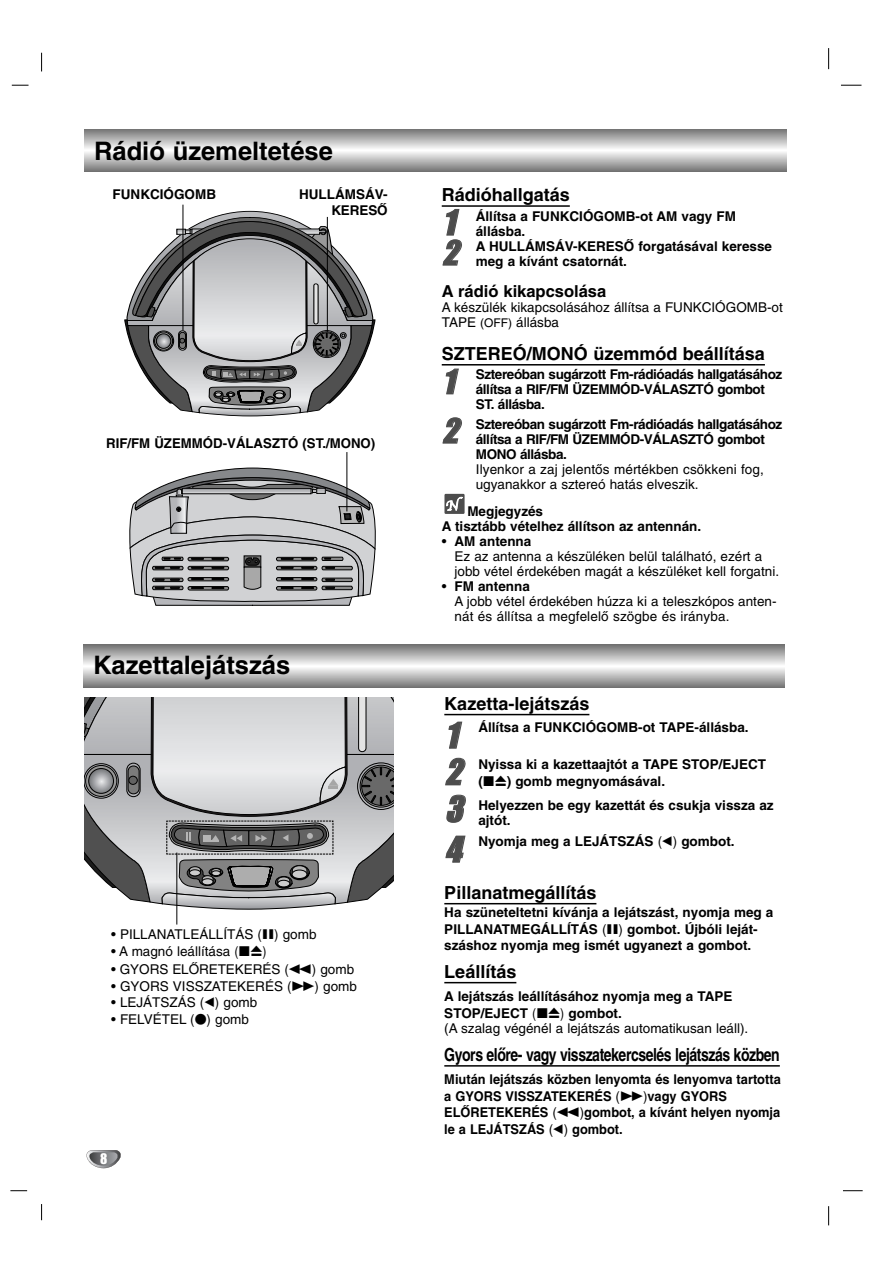
<style>
.page{position:relative;width:893px;height:1263px;background:#fff}
.page>*{position:absolute;margin:0;border:0;box-sizing:border-box;transform-origin:0 0}
.t1{font:italic 32.85px "Impact";color:#4d4d4d}
.t2{font:italic 32.4px "Impact";color:#4d4d4d}
.t3{font:italic 31.35px "Impact";color:#4d4d4d}
.t4{font:700 25.5px "Helvetica CE";color:#000}
.t5{font:700 18px "Helvetica CE";color:#000}
.t6{font:700 18px "Helvetica CE";letter-spacing:-.03em;color:#000;scale:.78 1}
.t7{font:700 16.5px "Helvetica CE";color:#000}
.t8{font:700 13.5px/15px "Helvetica CE";color:#000}
.t9{font:13.5px/15px "Helvetica CE";color:#000}
.t10{font:700 13.5px/15px "Helvetica CE";letter-spacing:-.03em;color:#000}
.t11{font:700 13.5px/16.6px "Helvetica CE";color:#000;scale:.95 1}
.t12{font:13.5px "Impact";color:#fff}
.s1{font-family:"Helvetica"}
.s2{font-family:"Sony PS Common"}
.s3{font-size:12px}
.s4{font-weight:700}
.s5{font-family:"Sony PS Common";font-weight:400}
.s6{font-family:"Helvetica";font-weight:400}
</style>
<div class="page">
<svg style="left:41px;top:53px;width:1px;height:18px"></svg>
<svg style="left:12px;top:85px;width:17px;height:1px"></svg>
<svg style="left:828px;top:48px;width:1px;height:21px"></svg>
<svg style="left:841px;top:85px;width:20px;height:1px"></svg>
<svg style="left:843px;top:1190px;width:19px;height:1px"></svg>
<svg style="left:828px;top:1206px;width:1px;height:19px"></svg>
<svg style="left:41px;top:1204px;width:1px;height:16px"></svg>
<svg style="left:10px;top:1190px;width:17px;height:1px"></svg>
<div style="left:84px;top:129px;width:702px;height:43px;background:#707070"></div>
<div style="left:84px;top:130px;width:702px;height:41px;background:#777"></div>
<div style="left:84px;top:131px;width:702px;height:39px;background:#7e7e7e"></div>
<div style="left:84px;top:132px;width:702px;height:37px;background:#858585"></div>
<div style="left:84px;top:133px;width:702px;height:35px;background:#8c8c8c"></div>
<div style="left:84px;top:134px;width:702px;height:33px;background:#929292"></div>
<div style="left:84px;top:135px;width:702px;height:31px;background:#999"></div>
<div style="left:84px;top:136px;width:702px;height:29px;background:#a0a0a0"></div>
<div style="left:84px;top:137px;width:702px;height:27px;background:#a7a7a7"></div>
<div style="left:84px;top:138px;width:702px;height:25px;background:#aeaeae"></div>
<div style="left:84px;top:139px;width:702px;height:23px;background:#b4b4b4"></div>
<div style="left:84px;top:140px;width:702px;height:21px;background:#bababa"></div>
<div style="left:84px;top:141px;width:702px;height:19px;background:#c1c1c1"></div>
<div style="left:84px;top:142px;width:702px;height:17px;background:#c8c8c8"></div>
<div style="left:84px;top:143px;width:702px;height:15px;background:#cfcfcf"></div>
<div style="left:84px;top:144px;width:702px;height:13px;background:#d5d5d5"></div>
<div style="left:84px;top:145px;width:702px;height:11px;background:#dcdcdc"></div>
<div style="left:84px;top:146px;width:702px;height:9px;background:#e3e3e3"></div>
<div style="left:84px;top:147px;width:702px;height:7px;background:#eaeaea"></div>
<div style="left:84px;top:148px;width:702px;height:5px;background:#f1f1f1"></div>
<hr style="left:84px;top:149px;width:702px;height:3px;background:#f8f8f8">
<hr style="left:84px;top:150px;width:702px;height:1px;background:#fff">
<svg style="left:86px;top:1150px;width:35px;height:18px"></svg>
<hr style="left:442px;top:205px;width:128px;height:2px;background:#000">
<hr style="left:442px;top:364px;width:323px;height:2px;background:#000">
<svg style="left:464px;top:494px;width:1px;height:20px"></svg>
<div style="left:444px;top:494px;width:20px;height:20px;background:#4d4d4d"></div>
<svg style="left:446px;top:497px;width:16px;height:14px"></svg>
<div style="left:83px;top:645px;width:702px;height:42px;background:#757575"></div>
<div style="left:83px;top:646px;width:702px;height:40px;background:#7c7c7c"></div>
<div style="left:83px;top:647px;width:702px;height:38px;background:#828282"></div>
<div style="left:83px;top:648px;width:702px;height:36px;background:#898989"></div>
<div style="left:83px;top:649px;width:702px;height:34px;background:#909090"></div>
<div style="left:83px;top:650px;width:702px;height:32px;background:#979797"></div>
<div style="left:83px;top:651px;width:702px;height:30px;background:#9e9e9e"></div>
<div style="left:83px;top:652px;width:702px;height:28px;background:#a4a4a4"></div>
<div style="left:83px;top:653px;width:702px;height:26px;background:#ababab"></div>
<div style="left:83px;top:654px;width:702px;height:24px;background:#b1b1b1"></div>
<div style="left:83px;top:655px;width:702px;height:22px;background:#b8b8b8"></div>
<div style="left:83px;top:656px;width:702px;height:20px;background:#c0c0c0"></div>
<div style="left:83px;top:657px;width:702px;height:18px;background:#c6c6c6"></div>
<div style="left:83px;top:658px;width:702px;height:16px;background:#ccc"></div>
<div style="left:83px;top:659px;width:702px;height:14px;background:#d3d3d3"></div>
<div style="left:83px;top:660px;width:702px;height:12px;background:#dadada"></div>
<div style="left:83px;top:661px;width:702px;height:10px;background:#e1e1e1"></div>
<div style="left:83px;top:662px;width:702px;height:8px;background:#e8e8e8"></div>
<div style="left:83px;top:663px;width:702px;height:6px;background:#eee"></div>
<hr style="left:83px;top:664px;width:702px;height:4px;background:#f5f5f5">
<hr style="left:83px;top:665px;width:702px;height:2px;background:#fcfcfc">
<hr style="left:444px;top:714px;width:145px;height:1px;background:#000">
<hr style="left:444px;top:903px;width:152px;height:1px;background:#000">
<hr style="left:444px;top:982px;width:72px;height:1px;background:#000">
<hr style="left:444px;top:1065px;width:335px;height:2px;background:#000">
<svg style="left:124px;top:211px;width:251px;height:205px"></svg>
<hr style="left:182px;top:205px;width:1px;height:125px;background:#000">
<hr style="left:327px;top:217px;width:1px;height:115px;background:#000">
<svg style="left:129px;top:468px;width:247px;height:137px;background:#acadaf"></svg>
<hr style="left:346px;top:452px;width:1px;height:59px;background:#000">
<svg style="left:85px;top:698px;width:308px;height:212px;background:#aeaeb0"></svg>
<hr style="left:176px;top:853px;width:1px;height:72px;background:#000">
<h3 class="t4" style="left:94px;top:141px;width:240px">Rádió üzemeltetése</h3>
<p class="t8" style="left:113px;top:187px;width:105px">FUNKCIÓGOMB</p>
<p class="t8" style="left:299px;top:187px;width:90px;line-height:16.2px;text-align:right">HULLÁMSÁV-<br>KERESŐ</p>
<p class="t8" style="left:106px;top:437px;width:270px">RIF/FM ÜZEMMÓD-VÁLASZTÓ (ST./MONO)</p>
<h3 class="t4" style="left:93px;top:656px;width:198px">Kazettalejátszás</h3>
<p class="t9" style="left:111px;top:928px;width:207px">• PILLANATLEÁLLÍTÁS <span class="s1">(</span><span class="s2">X</span><span class="s1">)</span> gomb</p>
<p class="t9" style="left:111px;top:944px;width:157px">• A magnó leállítása <span class="s1">(</span><span class="s2">XZ</span><span class="s1">)</span></p>
<p class="t9" style="left:111px;top:963px;width:244px">• GYORS ELŐRETEKERÉS <span class="s1">(</span><span class="s2">M</span><span class="s1">)</span> gomb</p>
<p class="t9" style="left:111px;top:979px;width:247px">• GYORS VISSZATEKERÉS <span class="s1">(</span><span class="s2">M</span><span class="s1">)</span> gomb</p>
<p class="t9" style="left:111px;top:996px;width:148px">• LEJÁTSZÁS <span class="s1">(</span><span class="s2">B</span><span class="s1">)</span> gomb</p>
<p class="t9" style="left:111px;top:1012px;width:139px">• FELVÉTEL <span class="s1">(</span><span class="s2">Z</span><span class="s1">)</span> gomb</p>
<p class="t12" style="left:100px;top:1154px;width:9px">8</p>
<h3 class="t5" style="left:442px;top:188px;width:130px">Rádióhallgatás</h3>
<h2 class="t2" style="left:442px;top:212px;width:19px">1</h2>
<p class="t8" style="left:476px;top:209px;width:262px">Állítsa a FUNKCIÓGOMB-ot AM vagy FM állásba.</p>
<h3 class="t3" style="left:442px;top:243px;width:17px">2</h3>
<p class="t8" style="left:476px;top:239px;width:298px">A HULLÁMSÁV-KERESŐ forgatásával keresse meg a kívánt csatornát.</p>
<p class="t7" style="left:442px;top:285px;width:166px">A rádió kikapcsolása</p>
<p class="t9" style="left:442px;top:301px;width:342px">A készülék kikapcsolásához állítsa a FUNKCIÓGOMB-ot<br>TAPE <span class="s3">(OFF)</span> állásba</p>
<h3 class="t5" style="left:442px;top:347px;width:325px">SZTEREÓ/MONÓ üzemmód beállítása</h3>
<h3 class="t3" style="left:442px;top:371px;width:19px">1</h3>
<p class="t10" style="left:476px;top:368px;width:308px">Sztereóban sugárzott Fm-rádióadás hallgatásához állítsa a RIF/FM ÜZEMMÓD-VÁLASZTÓ gombot<br>ST. állásba.</p>
<h3 class="t3" style="left:442px;top:421px;width:17px">2</h3>
<p class="t10" style="left:476px;top:417px;width:308px">Sztereóban sugárzott Fm-rádióadás hallgatásához állítsa a RIF/FM ÜZEMMÓD-VÁLASZTÓ gombot<br>MONO állásba.</p>
<p class="t9" style="left:476px;top:462px;width:290px">Ilyenkor a zaj jelentős mértékben csökkeni fog, ugyanakkor a sztereó hatás elveszik.</p>
<p class="t8" style="left:442px;top:504px;width:261px;text-indent:26px">Megjegyzés<br>A tisztább vételhez állítson az antennán.</p>
<p class="t9" style="left:454px;top:534px;width:326px;text-indent:-13px">• <span class="s4">AM antenna<br></span>Ez az antenna a készüléken belül található, ezért a jobb vétel érdekében magát a készüléket kell forgatni.</p>
<p class="t9" style="left:454px;top:579px;width:323px;text-indent:-13px">• <span class="s4">FM antenna<br></span>A jobb vétel érdekében húzza ki a teleszkópos anten&shy;nát és állítsa a megfelelő szögbe és irányba.</p>
<h3 class="t5" style="left:444px;top:697px;width:147px">Kazetta-lejátszás</h3>
<h1 class="t1" style="left:445px;top:725px;width:20px">1</h1>
<p class="t8" style="left:478px;top:721px;width:272px">Állítsa a FUNKCIÓGOMB-ot TAPE-állásba.</p>
<h1 class="t1" style="left:445px;top:761px;width:18px">2</h1>
<p class="t8" style="left:478px;top:757px;width:289px;line-height:17.1px">Nyissa ki a kazettaajtót a TAPE STOP/EJECT (<span class="s5">XZ</span>) gomb megnyomásával.</p>
<h1 class="t1" style="left:445px;top:798px;width:25px">3</h1>
<p class="t8" style="left:478px;top:798px;width:297px;line-height:15.5px">Helyezzen be egy kazettát és csukja vissza az ajtót.</p>
<h1 class="t1" style="left:445px;top:839px;width:18px">4</h1>
<p class="t8" style="left:478px;top:835px;width:258px">Nyomja meg a LEJÁTSZÁS <span class="s6">(</span><span class="s5">B</span><span class="s6">)</span> gombot.</p>
<h3 class="t5" style="left:444px;top:886px;width:154px">Pillanatmegállítás</h3>
<p class="t8" style="left:444px;top:905px;width:330px;line-height:17.1px">Ha szüneteltetni kívánja a lejátszást, nyomja meg a<br>PILLANATMEGÁLLÍTÁS <span class="s6">(</span><span class="s5">X</span><span class="s6">)</span> gombot. Újbóli leját-</p>
<p class="t8" style="left:444px;top:939px;width:308px">száshoz nyomja meg ismét ugyanezt a gombot.</p>
<h3 class="t5" style="left:444px;top:965px;width:74px">Leállítás</h3>
<p class="t8" style="left:444px;top:988px;width:290px;line-height:17.1px">A lejátszás leállításához nyomja meg a TAPE<br>STOP/EJECT <span class="s6">(</span><span class="s5">XZ</span><span class="s6">)</span> gombot.</p>
<p class="t9" style="left:444px;top:1022px;width:305px">(A szalag végénél a lejátszás automatikusan leáll).</p>
<h3 class="t6" style="left:444px;top:1048px;width:431px">Gyors előre- vagy visszatekercselés lejátszás közben</h3>
<p class="t11" style="left:444px;top:1072px;width:356px">Miután lejátszás közben lenyomta és lenyomva tartotta a GYORS VISSZATEKERÉS <span class="s6">(</span><span class="s5">M</span><span class="s6">)</span>vagy GYORS ELŐRETEKERÉS <span class="s6">(</span><span class="s5">M</span><span class="s6">)</span>gombot, a kívánt helyen nyomja le a LEJÁTSZÁS <span class="s6">(</span><span class="s5">B</span><span class="s6">)</span> gombot.</p>
</div>
